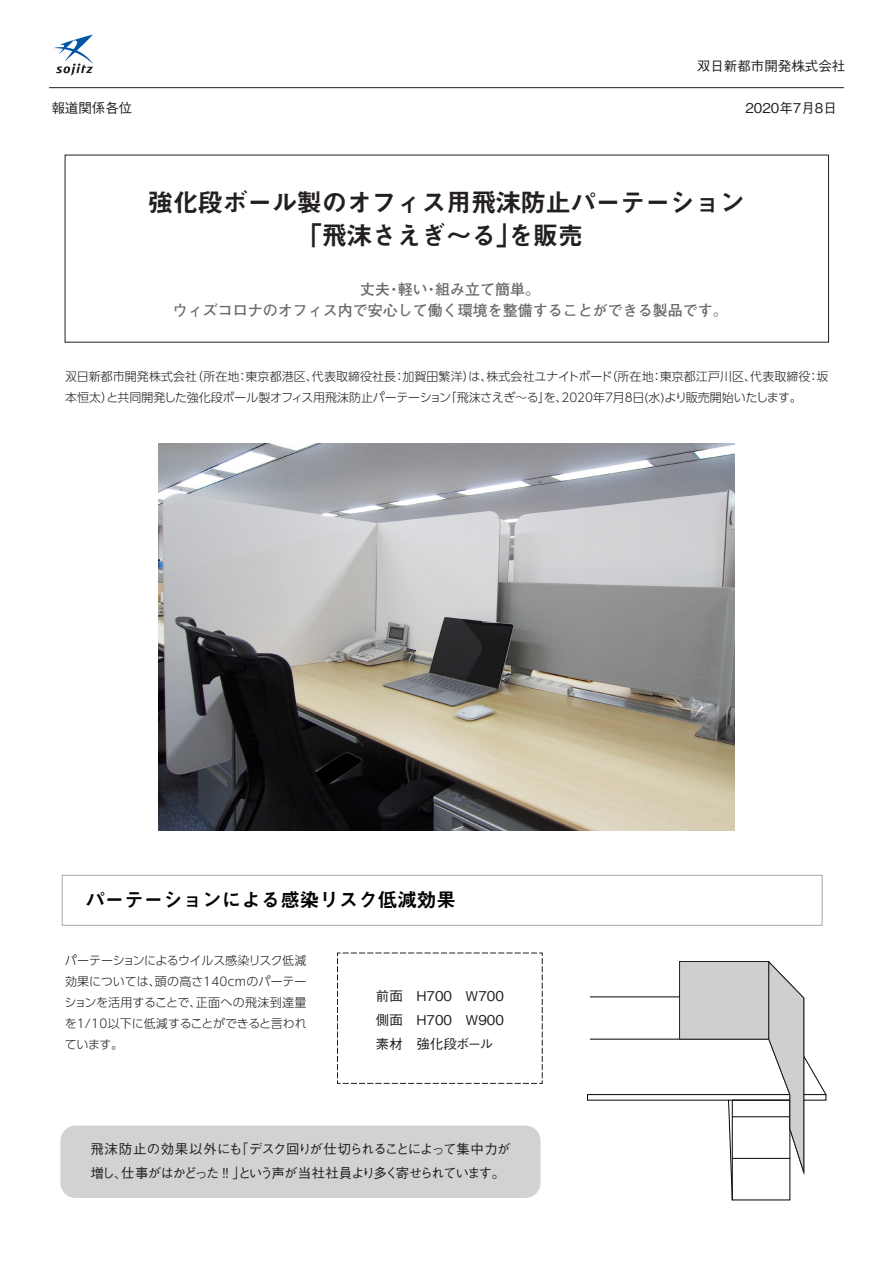
<style>
.page{position:relative;width:893px;height:1263px;background:#fff}
.page>*{position:absolute;margin:0;border:0;box-sizing:border-box;transform-origin:0 0}
.t1{font:25.5px/33px "Midashi Go Pr 6 N MB31";letter-spacing:-.025em;color:#231f20;text-align:center}
.t2{font:19.5px "Midashi Go Pr 6 N MB31";color:#030303}
.t3{font:700 15px/21px "Futo Go B101 Pr 6 N";color:#67696b;text-align:center}
.t4{font:500 13.5px/24px "Gothic BBB Pr 6 N";letter-spacing:-.095em;color:#231f20}
.t5{font:500 13.5px/24px "Gothic BBB Pr 6 N";color:#231f20;text-align:justify}
.t6{font:300 12px/21px "UD Shin Go Pr 6 N";color:#231f20}
</style>
<div class="page">
<svg style="left:54px;top:35px;width:39px;height:41px"></svg>
<hr style="left:49px;top:87px;width:795px;height:1px;background:#231f20">
<div style="left:62px;top:875px;width:760px;height:50px;border:1px solid #a5a7a9"></div>
<svg style="left:337px;top:952px;width:206px;height:132px"></svg>
<div style="left:60px;top:1125px;width:480px;height:73px;background:#d1d2d4;border-radius:15px"></div>
<img style="left:159px;top:443px;width:576px;height:387px">
<div style="left:587px;top:1094px;width:239px;height:6px;border:1px solid #030303"></div>
<hr style="left:590px;top:1039px;width:179px;height:1px;background:#030303">
<hr style="left:590px;top:996px;width:179px;height:1px;background:#030303">
<svg style="left:728px;top:1099px;width:5px;height:101px"></svg>
<hr style="left:732px;top:1116px;width:58px;height:1px;background:#030303">
<hr style="left:732px;top:1158px;width:58px;height:1px;background:#030303">
<div style="left:679px;top:961px;width:90px;height:78px;background:#cfcfd1;border:1px solid #231f20"></div>
<svg style="left:768px;top:961px;width:59px;height:215px"></svg>
<p class="t5" style="left:51px;top:95px;width:82px">報道関係各位</p>
<p class="t5" style="left:697px;top:53px;width:150px">双日新都市開発株式会社</p>
<p class="t5" style="left:745px;top:95px;width:93px">2020年7月8日</p>
<h1 class="t1" style="left:148px;top:185px;width:599px">強化段ボール製のオフィス用飛沫防止パーテーション「飛沫さえぎ～る」を販売</h1>
<p class="t3" style="left:173px;top:278px;width:556px">丈夫・軽い・組み立て簡単。<br>ウィズコロナのオフィス内で安心して働く環境を整備することができる製品です。</p>
<p class="t6" style="left:65px;top:365px;width:765px">双日新都市開発株式会社（所在地：東京都港区、代表取締役社長：加賀田繁洋）は、株式会社ユナイトボード（所在地：東京都江戸川区、代表取締役：坂本恒太）と共同開発した強化段ボール製オフィス用飛沫防止パーテーション「飛沫さえぎ～る」を、2020年7月8日(水)より販売開始いたします。</p>
<h2 class="t2" style="left:85px;top:884px;width:372px">パーテーションによる感染リスク低減効果</h2>
<p class="t6" style="left:65px;top:950px;width:244px;text-align:justify">パーテーションによるウイルス感染リスク低減効果については、頭の高さ140cmのパーテーションを活用することで、正面への飛沫到達量を1/10以下に低減することができると言われています。</p>
<p class="t5" style="left:376px;top:983px;width:130px">前面　Ｈ700　W700側面　Ｈ700　Ｗ900素材　強化段ボール</p>
<p class="t4" style="left:90px;top:1136px;width:422px">飛沫防止の効果以外にも「デスク回りが仕切られることによって集中力が増し、仕事がはかどった‼」という声が当社社員より多く寄せられています。</p>
</div>
